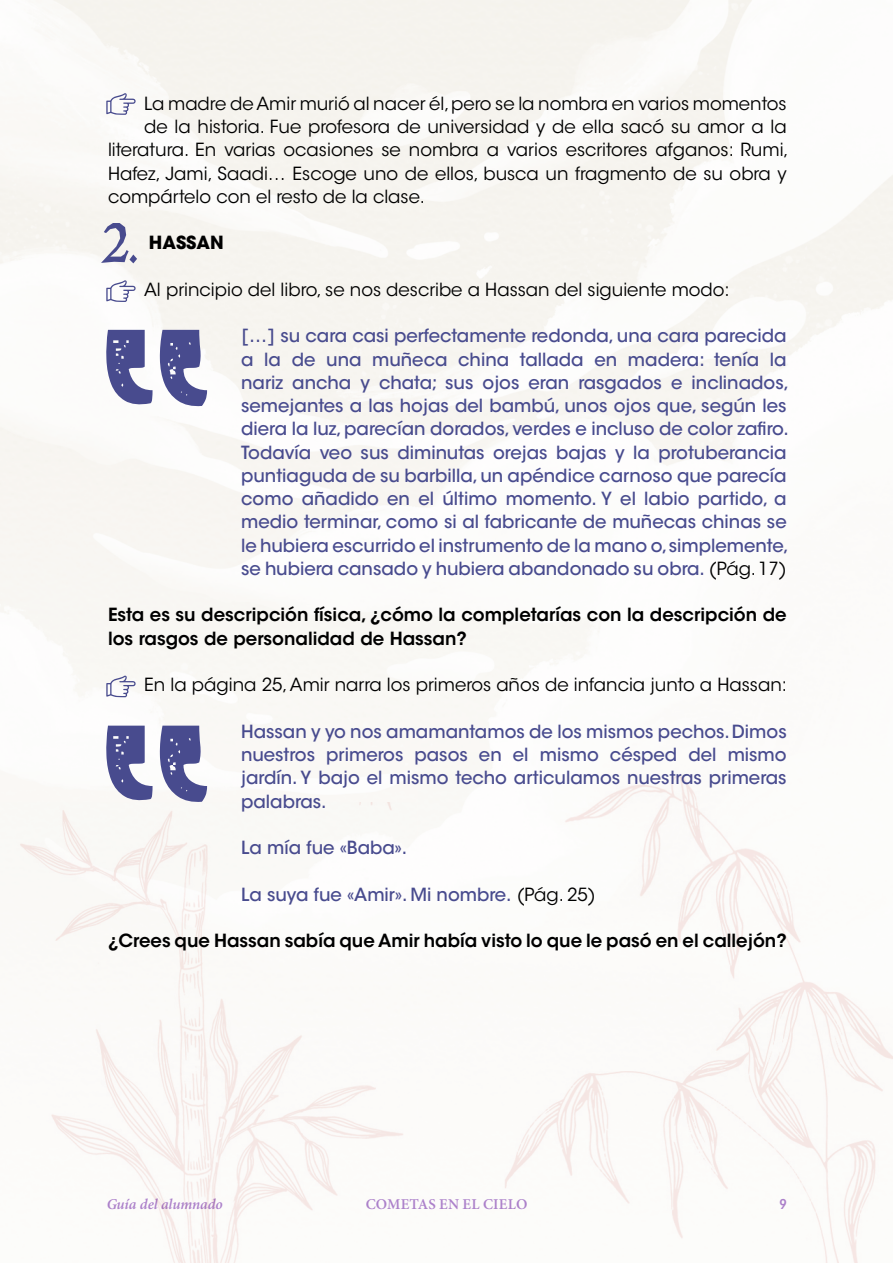
<style>
.page{position:relative;width:893px;height:1263px;background:#fff}
.page>*{position:absolute;margin:0;border:0;box-sizing:border-box;transform-origin:0 0}
.t1{font:700 60px "Berylium";color:#484b8e}
.t2{font:500 18px/23.2px "ITC Avant Garde Std";color:#484b8e}
.t3{font:18px "ITC Avant Garde Std";color:#000}
.t4{font:600 18px/23.2px "ITC Avant Garde Std";color:#000}
.t5{font:700 18px "ITC Avant Garde Std";color:#000}
.t6{font:600 15px "Minion Pro";letter-spacing:.01em;color:#9963bf}
.t7{font:italic 600 15px "Minion Pro";letter-spacing:-.01em;color:#9963bf}
.t8{font:600 condensed 13.5px "ITC Avant Garde Std";color:#9963bf}
.s1{font-weight:400;color:#000}
</style>
<div class="page">
<img style="left:418px;top:753px;width:475px;height:510px">
<img style="left:0;top:803px;width:416px;height:460px">
<svg style="left:106px;top:93px;width:30px;height:22px"></svg>
<svg style="left:106px;top:280px;width:30px;height:22px"></svg>
<svg style="left:106px;top:675px;width:30px;height:22px"></svg>
<svg style="left:106px;top:330px;width:101px;height:77px"></svg>
<svg style="left:106px;top:726px;width:101px;height:76px"></svg>
<p class="t3" style="left:144px;top:92px;width:644px">La madre de Amir murió al nacer él, pero se la nombra en varios momentos</p>
<p class="t3" style="left:144px;top:116px;width:644px">de la historia. Fue profesora de universidad y de ella sacó su amor a la</p>
<p class="t3" style="left:108px;top:139px;width:682px">literatura. En varias ocasiones se nombra a varios escritores afganos: Rumi,</p>
<p class="t3" style="left:108px;top:162px;width:680px">Hafez, Jami, Saadi… Escoge uno de ellos, busca un fragmento de su obra y</p>
<p class="t3" style="left:108px;top:185px;width:319px">compártelo con el resto de la clase.</p>
<p class="t5" style="left:149px;top:231px;width:77px">HASSAN</p>
<p class="t3" style="left:144px;top:278px;width:587px">Al principio del libro, se nos describe a Hassan del siguiente modo:</p>
<p class="t2" style="left:241px;top:324px;width:549px">[…] su cara casi perfectamente redonda, una cara parecida a la de una muñeca china tallada en madera: tenía la nariz ancha y chata; sus ojos eran rasgados e inclinados, semejantes a las hojas del bambú, unos ojos que, según les diera la luz, parecían dorados, verdes e incluso de color zafiro.<br>Todavía veo sus diminutas orejas bajas y la protuberancia puntiaguda de su barbilla, un apéndice carnoso que parecía como añadido en el último momento. Y el labio partido, a medio terminar, como si al fabricante de muñecas chinas se le hubiera escurrido el instrumento de la mano o, simplemente, se hubiera cansado y hubiera abandonado su obra. <span class="s1">(Pág. 17)</span></p>
<p class="t4" style="left:108px;top:603px;width:680px">Esta es su descripción física, ¿cómo la completarías con la descripción de los rasgos de personalidad de Hassan?</p>
<p class="t3" style="left:144px;top:674px;width:644px">En la página 25, Amir narra los primeros años de infancia junto a Hassan:</p>
<p class="t2" style="left:241px;top:720px;width:547px;text-align:justify">Hassan y yo nos amamantamos de los mismos pechos. Dimos nuestros primeros pasos en el mismo césped del mismo jardín. Y bajo el mismo techo articulamos nuestras primeras palabras.</p>
<p class="t2" style="left:241px;top:836px;width:168px">La mía fue «Baba».</p>
<p class="t2" style="left:241px;top:882px;width:356px">La suya fue «Amir». Mi nombre. <span class="s1">(Pág. 25)</span></p>
<p class="t4" style="left:108px;top:929px;width:680px">¿Crees que Hassan sabía que Amir había visto lo que le pasó en el callejón?</p>
<h1 class="t1" style="left:102px;top:206px;width:40px">2.</h1>
<p class="t7" style="left:106px;top:1195px;width:118px">Guía del alumnado</p>
<p class="t6" style="left:366px;top:1195px;width:163px">COMETAS EN EL CIELO</p>
<p class="t8" style="left:779px;top:1196px;width:9px">9</p>
</div>
